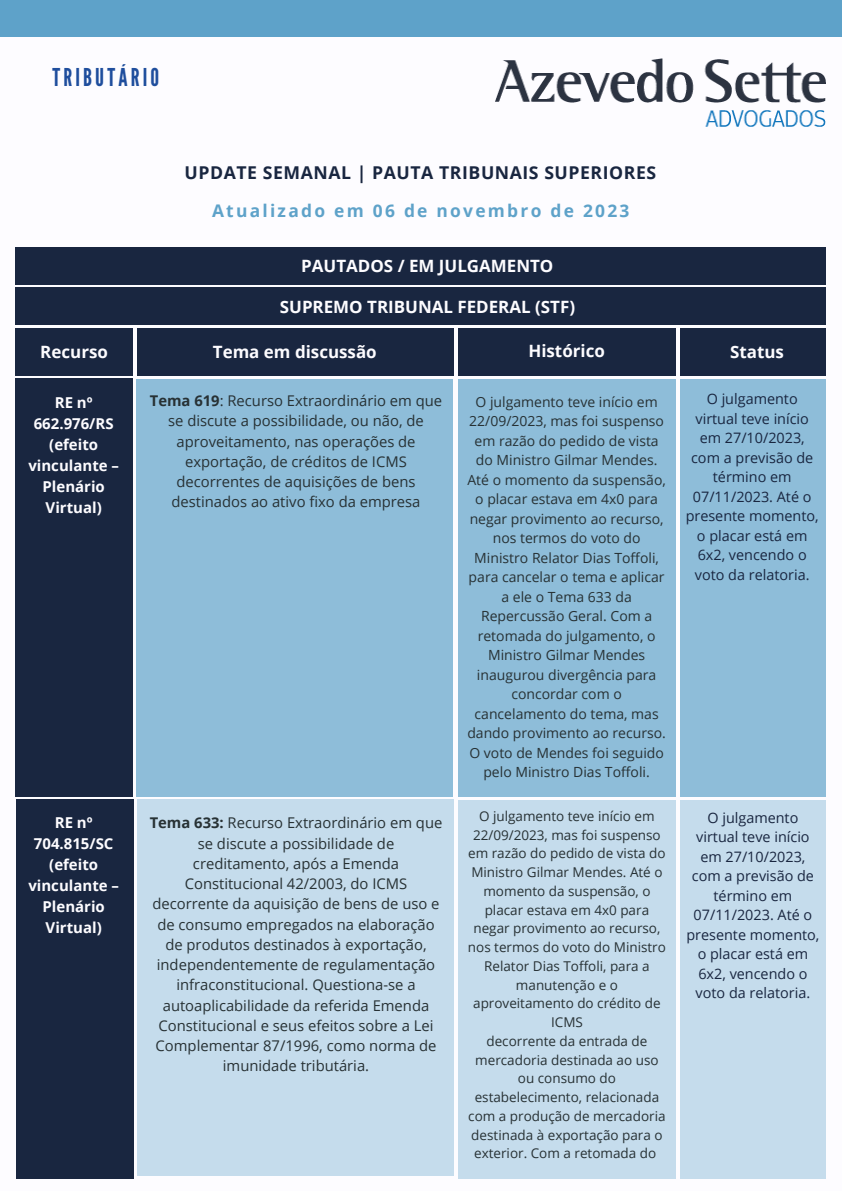
<style>
.page{position:relative;width:842px;height:1191px;background:#fff}
.page>*{position:absolute;margin:0;border:0;box-sizing:border-box;transform-origin:0 0}
.t1{font:24.5px "League Gothic";letter-spacing:.13em;color:#1f4e9d}
.t2{font:700 17.7px "Open Sans";letter-spacing:.03em;color:#192640}
.t3{font:700 17.4px "Open Sans";letter-spacing:.13em;color:#5ea2c9}
.t4{font:700 17px "Open Sans";color:#fdfcff}
.t5{font:700 15px/21px "Open Sans";color:#fdfcff;text-align:center}
.t6{font:14.8px/20.2px "Open Sans";color:#273134;text-align:center}
.t7{font:14.4px/19.5px "Open Sans";color:#192640;text-align:center}
.t8{font:14px/19.5px "Open Sans";color:#273134;text-align:center}
.t9{font:13.5px/18.7px "Open Sans";color:#273134;text-align:center}
.s1{font-weight:700}
</style>
<div class="page">
<div style="left:0;top:0;width:841px;height:37px;background:#5ea2c9"></div>
<div style="left:15px;top:247px;width:810px;height:37px;background:#192640"></div>
<div style="left:15px;top:287px;width:810px;height:38px;background:#192640"></div>
<div style="left:15px;top:328px;width:118px;height:47px;background:#192640"></div>
<div style="left:137px;top:328px;width:316px;height:47px;background:#192640"></div>
<div style="left:680px;top:328px;width:145px;height:47px;background:#192640"></div>
<div style="left:458px;top:328px;width:217px;height:47px;background:#192640"></div>
<div style="left:15px;top:378px;width:118px;height:418px;background:#192640"></div>
<div style="left:137px;top:379px;width:316px;height:417px;background:#8ebdd9"></div>
<div style="left:680px;top:379px;width:145px;height:417px;background:#8ebdd9"></div>
<div style="left:458px;top:379px;width:217px;height:417px;background:#8ebdd9"></div>
<img style="left:495px;top:58px;width:330px;height:68px">
<div style="left:16px;top:799px;width:117px;height:379px;background:#192640"></div>
<div style="left:138px;top:799px;width:316px;height:376px;background:#c5dcec"></div>
<div style="left:681px;top:800px;width:145px;height:378px;background:#c5dcec"></div>
<div style="left:458px;top:800px;width:218px;height:378px;background:#c5dcec"></div>
<p class="t1" style="left:52px;top:63px;width:108px">TRIBUTÁRIO</p>
<p class="t2" style="left:185px;top:160px;width:473px">UPDATE SEMANAL | PAUTA TRIBUNAIS SUPERIORES</p>
<p class="t3" style="left:212px;top:198px;width:419px">Atualizado em 06 de novembro de 2023</p>
<p class="t4" style="left:301px;top:254px;width:254px">PAUTADOS / EM JULGAMENTO</p>
<p class="t4" style="left:280px;top:295px;width:297px">SUPREMO TRIBUNAL FEDERAL (STF)</p>
<p class="t4" style="left:40px;top:340px;width:69px">Recurso</p>
<p class="t4" style="left:213px;top:340px;width:165px">Tema em discussão</p>
<p class="t4" style="left:528px;top:338px;width:78px">Histórico</p>
<p class="t4" style="left:730px;top:340px;width:55px">Status</p>
<p class="t5" style="left:28px;top:391px;width:92px">RE nº<br>662.976/RS (efeito vinculante –<br>Plenário<br>Virtual)</p>
<p class="t6" style="left:150px;top:390px;width:294px"><span class="s1">Tema 619</span>: Recurso Extraordinário em que se discute a possibilidade, ou não, de aproveitamento, nas operações de exportação, de créditos de ICMS decorrentes de aquisições de bens destinados ao ativo fixo da empresa</p>
<p class="t8" style="left:467px;top:391px;width:200px">O julgamento teve início em<br>22/09/2023, mas foi suspenso em razão do pedido de vista do Ministro Gilmar Mendes.<br>Até o momento da suspensão, o placar estava em 4x0 para negar provimento ao recurso, nos termos do voto do<br>Ministro Relator Dias Toffoli, para cancelar o tema e aplicar a ele o Tema 633 da<br>Repercussão Geral. Com a retomada do julgamento, o<br>Ministro Gilmar Mendes inaugurou divergência para concordar com o cancelamento do tema, mas dando provimento ao recurso.<br>O voto de Mendes foi seguido pelo Ministro Dias Toffoli.</p>
<p class="t7" style="left:686px;top:389px;width:135px">O julgamento virtual teve início em 27/10/2023, com a previsão de término em<br>07/11/2023. Até o presente momento, o placar está em<br>6x2, vencendo o voto da relatoria.</p>
<p class="t5" style="left:28px;top:811px;width:92px">RE nº<br>704.815/SC (efeito vinculante –<br>Plenário<br>Virtual)</p>
<p class="t6" style="left:150px;top:812px;width:294px"><span class="s1">Tema 633:</span> Recurso Extraordinário em que se discute a possibilidade de creditamento, após a Emenda Constitucional 42/2003, do ICMS decorrente da aquisição de bens de uso e de consumo empregados na elaboração de produtos destinados à exportação, independentemente de regulamentação infraconstitucional. Questiona-se a autoaplicabilidade da referida Emenda Constitucional e seus efeitos sobre a Lei Complementar 87/1996, como norma de imunidade tributária.</p>
<p class="t9" style="left:468px;top:806px;width:200px">O julgamento teve início em<br>22/09/2023, mas foi suspenso em razão do pedido de vista do<br>Ministro Gilmar Mendes. Até o momento da suspensão, o placar estava em 4x0 para negar provimento ao recurso, nos termos do voto do Ministro<br>Relator Dias Toffoli, para a manutenção e o aproveitamento do crédito de<br>ICMS</p>
<p class="t7" style="left:686px;top:807px;width:135px">O julgamento virtual teve início em 27/10/2023, com a previsão de término em<br>07/11/2023. Até o presente momento, o placar está em<br>6x2, vencendo o voto da relatoria.</p>
<p class="t9" style="left:475px;top:1031px;width:185px">decorrente da entrada de mercadoria destinada ao uso ou consumo do</p>
<p class="t9" style="left:468px;top:1087px;width:199px">estabelecimento, relacionada com a produção de mercadoria</p>
<p class="t9" style="left:471px;top:1124px;width:193px;text-align:left">destinada à exportação para o exterior. Com a retomada do</p>
</div>
